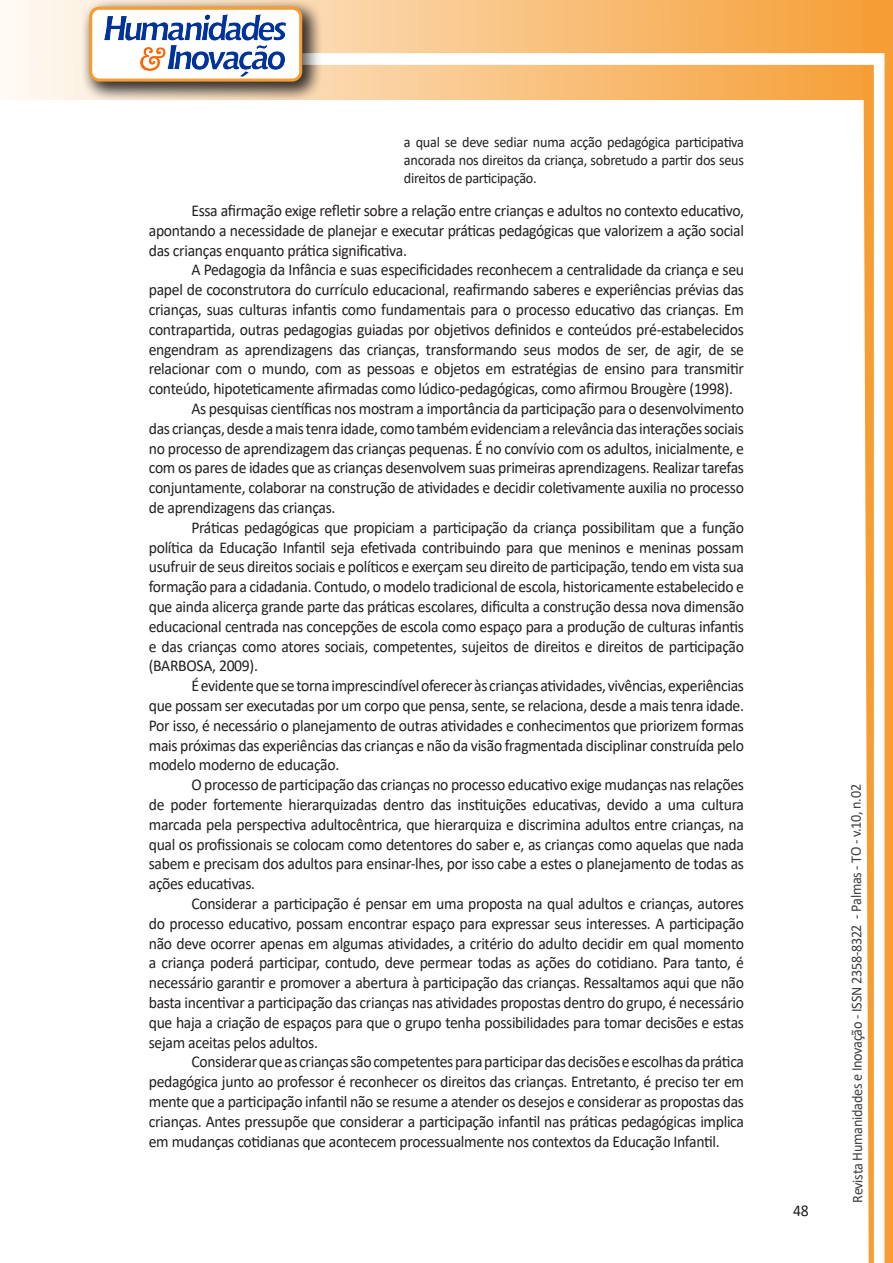
<style>
.page{position:relative;width:893px;height:1263px;background:#fff}
.page>*{position:absolute;margin:0;border:0;box-sizing:border-box;transform-origin:0 0}
.texto{font:16.5px/19.8px "Calibri";letter-spacing:-.02em;color:#231f20;text-align:justify;scale:.95 1}
.citacao{font:15px/18px "Calibri";letter-spacing:-.02em;color:#231f20;text-align:justify;scale:.95 1}
.t1{font:15px "Calibri";letter-spacing:-.025em;color:#3e3e3f;scale:.95 1}
</style>
<div class="page">
<svg style="left:5px;top:0;width:858px;height:100px;background:#f9c484"></svg>
<div style="left:302px;top:53px;width:582px;height:12px;background:#fff;border:2px solid #fff"></div>
<svg style="left:863px;top:0;width:30px;height:1263px"></svg>
<div style="left:81px;top:0;width:241px;height:102px;background:#231f20;opacity:.75"></div>
<div style="left:91px;top:8px;width:210px;height:72px;background:#fff;border-radius:9px"></div>
<img style="left:104px;top:14px;width:181px;height:62px">
<div style="left:89px;top:7px;width:213px;height:75px;border:3px solid #f69e34;border-radius:9px"></div>
<p class="citacao" style="left:404px;top:133px;width:359px">a qual se deve sediar numa acção pedagógica participativa ancorada nos direitos da criança, sobretudo a partir dos seus direitos de participação.</p>
<p class="texto" style="left:149px;top:200px;width:628px;text-indent:43px">Essa afirmação exige refletir sobre a relação entre crianças e adultos no contexto educativo, apontando a necessidade de planejar e executar práticas pedagógicas que valorizem a ação social das crianças enquanto prática significativa.</p>
<p class="texto" style="left:149px;top:259px;width:628px;text-indent:43px">A Pedagogia da Infância e suas especificidades reconhecem a centralidade da criança e seu papel de coconstrutora do currículo educacional, reafirmando saberes e experiências prévias das crianças, suas culturas infantis como fundamentais para o processo educativo das crianças. Em contrapartida, outras pedagogias guiadas por objetivos definidos e conteúdos pré-estabelecidos engendram as aprendizagens das crianças, transformando seus modos de ser, de agir, de se relacionar com o mundo, com as pessoas e objetos em estratégias de ensino para transmitir conteúdo, hipoteticamente afirmadas como lúdico-pedagógicas, como afirmou Brougère (1998).</p>
<p class="texto" style="left:149px;top:398px;width:628px;text-indent:43px">As pesquisas científicas nos mostram a importância da participação para o desenvolvimento das crianças, desde a mais tenra idade, como também evidenciam a relevância das interações sociais no processo de aprendizagem das crianças pequenas. É no convívio com os adultos, inicialmente, e com os pares de idades que as crianças desenvolvem suas primeiras aprendizagens. Realizar tarefas conjuntamente, colaborar na construção de atividades e decidir coletivamente auxilia no processo de aprendizagens das crianças.</p>
<p class="texto" style="left:149px;top:517px;width:628px;text-indent:43px">Práticas pedagógicas que propiciam a participação da criança possibilitam que a função política da Educação Infantil seja efetivada contribuindo para que meninos e meninas possam usufruir de seus direitos sociais e políticos e exerçam seu direito de participação, tendo em vista sua formação para a cidadania. Contudo, o modelo tradicional de escola, historicamente estabelecido e que ainda alicerça grande parte das práticas escolares, dificulta a construção dessa nova dimensão educacional centrada nas concepções de escola como espaço para a produção de culturas infantis e das crianças como atores sociais, competentes, sujeitos de direitos e direitos de participação (BARBOSA, 2009).</p>
<p class="texto" style="left:149px;top:675px;width:628px;text-indent:43px">É evidente que se torna imprescindível oferecer às crianças atividades, vivências, experiências que possam ser executadas por um corpo que pensa, sente, se relaciona, desde a mais tenra idade.<br>Por isso, é necessário o planejamento de outras atividades e conhecimentos que priorizem formas mais próximas das experiências das crianças e não da visão fragmentada disciplinar construída pelo modelo moderno de educação.</p>
<p class="texto" style="left:149px;top:774px;width:628px;text-indent:43px">O processo de participação das crianças no processo educativo exige mudanças nas relações de poder fortemente hierarquizadas dentro das instituições educativas, devido a uma cultura marcada pela perspectiva adultocêntrica, que hierarquiza e discrimina adultos entre crianças, na qual os profissionais se colocam como detentores do saber e, as crianças como aquelas que nada sabem e precisam dos adultos para ensinar-lhes, por isso cabe a estes o planejamento de todas as ações educativas.</p>
<p class="texto" style="left:149px;top:893px;width:628px;text-indent:43px">Considerar a participação é pensar em uma proposta na qual adultos e crianças, autores do processo educativo, possam encontrar espaço para expressar seus interesses. A participação não deve ocorrer apenas em algumas atividades, a critério do adulto decidir em qual momento a criança poderá participar, contudo, deve permear todas as ações do cotidiano. Para tanto, é necessário garantir e promover a abertura à participação das crianças. Ressaltamos aqui que não basta incentivar a participação das crianças nas atividades propostas dentro do grupo, é necessário que haja a criação de espaços para que o grupo tenha possibilidades para tomar decisões e estas sejam aceitas pelos adultos.</p>
<p class="texto" style="left:149px;top:1051px;width:628px;text-indent:43px">Considerar que as crianças são competentes para participar das decisões e escolhas da prática pedagógica junto ao professor é reconhecer os direitos das crianças. Entretanto, é preciso ter em mente que a participação infantil não se resume a atender os desejos e considerar as propostas das crianças. Antes pressupõe que considerar a participação infantil nas práticas pedagógicas implica em mudanças cotidianas que acontecem processualmente nos contextos da Educação Infantil.</p>
<p class="texto" style="left:793px;top:1200px;width:18px">48</p>
<p class="t1" style="left:846px;top:1203px;width:442px;rotate:-90deg">Revista Humanidades e Inovação - ISSN 2358-8322 - Palmas - TO - v.10, n.02</p>
</div>
